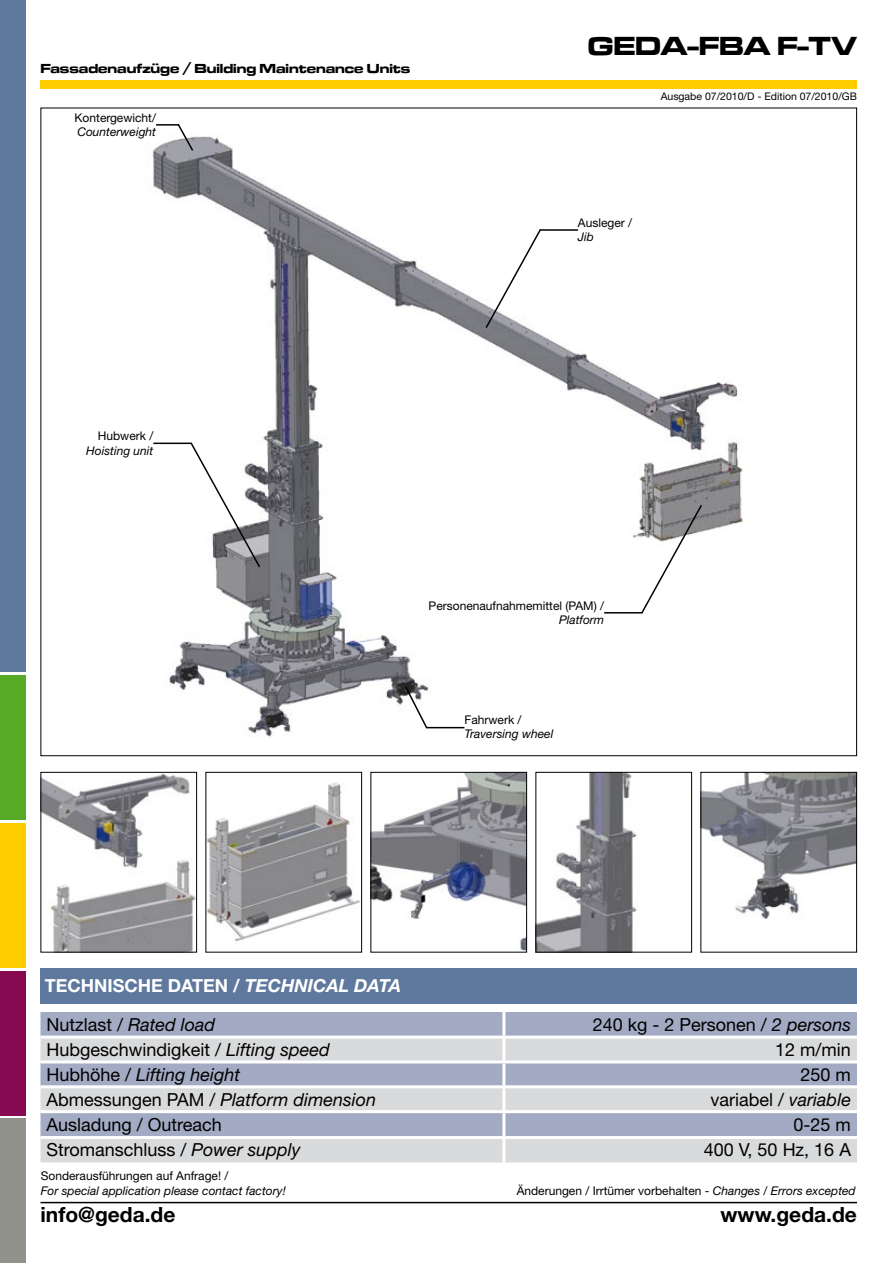
<style>
.page{position:relative;width:893px;height:1263px;background:#fff}
.page>*{position:absolute;margin:0;border:0;box-sizing:border-box;transform-origin:0 0}
.t1{font:700 27px "Micro";color:#000}
.t2{font:700 21px "Helvetica Neue LT Std";color:#000}
.t3{font:18px "Helvetica Neue LT Std";color:#000}
.t4{font:italic 18px "Helvetica Neue LT Std";color:#000}
.t5{font:700 18px "Helvetica Neue LT Std";color:#fff}
.t6{font:700 13.5px "Micro";color:#000}
.t7{font:12px/14.4px "Helvetica Neue LT Std";color:#000}
.t8{font:italic 12px/14.4px "Helvetica Neue LT Std";color:#000}
.t9{font:10.5px "Helvetica Neue LT Std";color:#000}
.s1{font-style:italic}
.s2{font-style:normal}
</style>
<div class="page">
<hr style="left:40px;top:1202px;width:817px;height:1px;background:#000">
<div style="left:40px;top:81px;width:817px;height:8px;background:#fc0"></div>
<div style="left:40px;top:1012px;width:817px;height:23px;background:#a2abc3"></div>
<svg style="left:40px;top:1038px;width:817px;height:124px;fill:#d9dadb"></svg>
<hr style="left:502px;top:1012px;width:3px;height:23px;background:#fff">
<hr style="left:502px;top:1038px;width:3px;height:22px;background:#fff">
<hr style="left:40px;top:1060px;width:464px;height:3px;background:#fff">
<hr style="left:504px;top:1060px;width:353px;height:3px;background:#fff">
<hr style="left:502px;top:1063px;width:3px;height:22px;background:#fff">
<hr style="left:40px;top:1085px;width:464px;height:3px;background:#fff">
<hr style="left:504px;top:1085px;width:353px;height:3px;background:#fff">
<hr style="left:502px;top:1088px;width:3px;height:22px;background:#fff">
<hr style="left:40px;top:1110px;width:464px;height:3px;background:#fff">
<hr style="left:504px;top:1110px;width:353px;height:3px;background:#fff">
<hr style="left:502px;top:1113px;width:3px;height:23px;background:#fff">
<hr style="left:40px;top:1136px;width:464px;height:3px;background:#fff">
<hr style="left:504px;top:1136px;width:353px;height:3px;background:#fff">
<hr style="left:502px;top:1139px;width:3px;height:23px;background:#fff">
<div style="left:40px;top:968px;width:817px;height:35px;background:#5e789e"></div>
<div style="left:0;top:1118px;width:26px;height:145px;background:#92928d"></div>
<div style="left:0;top:971px;width:26px;height:144px;background:#850a51"></div>
<div style="left:0;top:823px;width:26px;height:144px;background:#fc0"></div>
<div style="left:0;top:675px;width:26px;height:145px;background:#58ab27"></div>
<div style="left:0;top:0;width:26px;height:672px;background:#5e789e"></div>
<img style="left:702px;top:774px;width:153px;height:145px">
<div style="left:700px;top:772px;width:157px;height:180px;border:1px solid #000"></div>
<img style="left:537px;top:774px;width:100px;height:176px">
<div style="left:535px;top:772px;width:157px;height:180px;border:1px solid #000"></div>
<img style="left:372px;top:774px;width:153px;height:176px">
<div style="left:370px;top:772px;width:157px;height:180px;border:1px solid #000"></div>
<img style="left:207px;top:782px;width:153px;height:160px">
<div style="left:205px;top:772px;width:157px;height:180px;border:1px solid #000"></div>
<img style="left:42px;top:774px;width:153px;height:176px">
<div style="left:40px;top:772px;width:157px;height:180px;border:1px solid #000"></div>
<img style="left:152px;top:136px;width:591px;height:601px">
<svg style="left:176px;top:124px;width:19px;height:28px"></svg>
<hr style="left:156px;top:124px;width:23px;height:2px;background:#000">
<svg style="left:640px;top:503px;width:63px;height:112px"></svg>
<hr style="left:604px;top:612px;width:38px;height:1px;background:#000">
<svg style="left:404px;top:685px;width:25px;height:45px"></svg>
<hr style="left:426px;top:727px;width:38px;height:1px;background:#000">
<svg style="left:189px;top:441px;width:73px;height:128px"></svg>
<hr style="left:153px;top:443px;width:39px;height:1px;background:#000">
<svg style="left:484px;top:228px;width:58px;height:102px"></svg>
<hr style="left:540px;top:229px;width:38px;height:2px;background:#000">
<p class="t6" style="left:40px;top:59px;width:371px">Fassadenaufzüge / Building Maintenance Units</p>
<p class="t7" style="left:75px;top:110px;width:83px">Kontergewicht/<br><span class="s1">Counterweight</span></p>
<p class="t1" style="left:588px;top:27px;width:271px">GEDA-FBA F-TV</p>
<p class="t9" style="left:661px;top:90px;width:198px">Ausgabe 07/2010/D - Edition 07/2010/GB</p>
<p class="t7" style="left:578px;top:215px;width:56px">Ausleger /<br><span class="s1">Jib</span></p>
<p class="t8" style="left:86px;top:429px;width:69px;text-align:right"><span class="s2">Hubwerk /<br></span>Hoisting unit</p>
<p class="t7" style="left:429px;top:598px;width:177px;text-align:right">Personenaufnahmemittel (PAM) /<br><span class="s1">Platform</span></p>
<p class="t8" style="left:464px;top:712px;width:90px"><span class="s2">Fahrwerk /<br></span>Traversing wheel</p>
<p class="t5" style="left:45px;top:975px;width:358px">TECHNISCHE DATEN / <span class="s1">TECHNICAL DATA</span></p>
<p class="t3" style="left:46px;top:1014px;width:170px">Nutzlast / <span class="s1">Rated load</span></p>
<p class="t3" style="left:593px;top:1014px;width:260px">240 kg - 2 Personen / <span class="s1">2 persons</span></p>
<p class="t3" style="left:46px;top:1039px;width:285px">Hubgeschwindigkeit / <span class="s1">Lifting speed</span></p>
<p class="t3" style="left:775px;top:1039px;width:77px">12 m/min</p>
<p class="t4" style="left:46px;top:1063px;width:195px"><span class="s2">Hubhöhe /</span> Lifting height</p>
<p class="t3" style="left:801px;top:1064px;width:52px">250 m</p>
<p class="t4" style="left:46px;top:1088px;width:331px"><span class="s2">Abmessungen PAM /</span> Platform dimension</p>
<p class="t3" style="left:711px;top:1088px;width:142px">variabel / <span class="s1">variable</span></p>
<p class="t3" style="left:46px;top:1113px;width:177px">Ausladung / Outreach</p>
<p class="t3" style="left:794px;top:1113px;width:59px">0-25 m</p>
<p class="t3" style="left:46px;top:1139px;width:256px">Stromanschluss / <span class="s1">Power supply</span></p>
<p class="t3" style="left:704px;top:1139px;width:149px">400 V, 50 Hz, 16 A</p>
<p class="t8" style="left:41px;top:1169px;width:247px"><span class="s2">Sonderausführungen auf Anfrage! /<br></span>For special application please contact factory!</p>
<p class="t7" style="left:517px;top:1183px;width:340px">Änderungen / Irrtümer vorbehalten - <span class="s1">Changes / Errors excepted</span></p>
<p class="t2" style="left:40px;top:1201px;width:136px">info@geda.de</p>
<p class="t2" style="left:720px;top:1201px;width:138px">www.geda.de</p>
</div>
